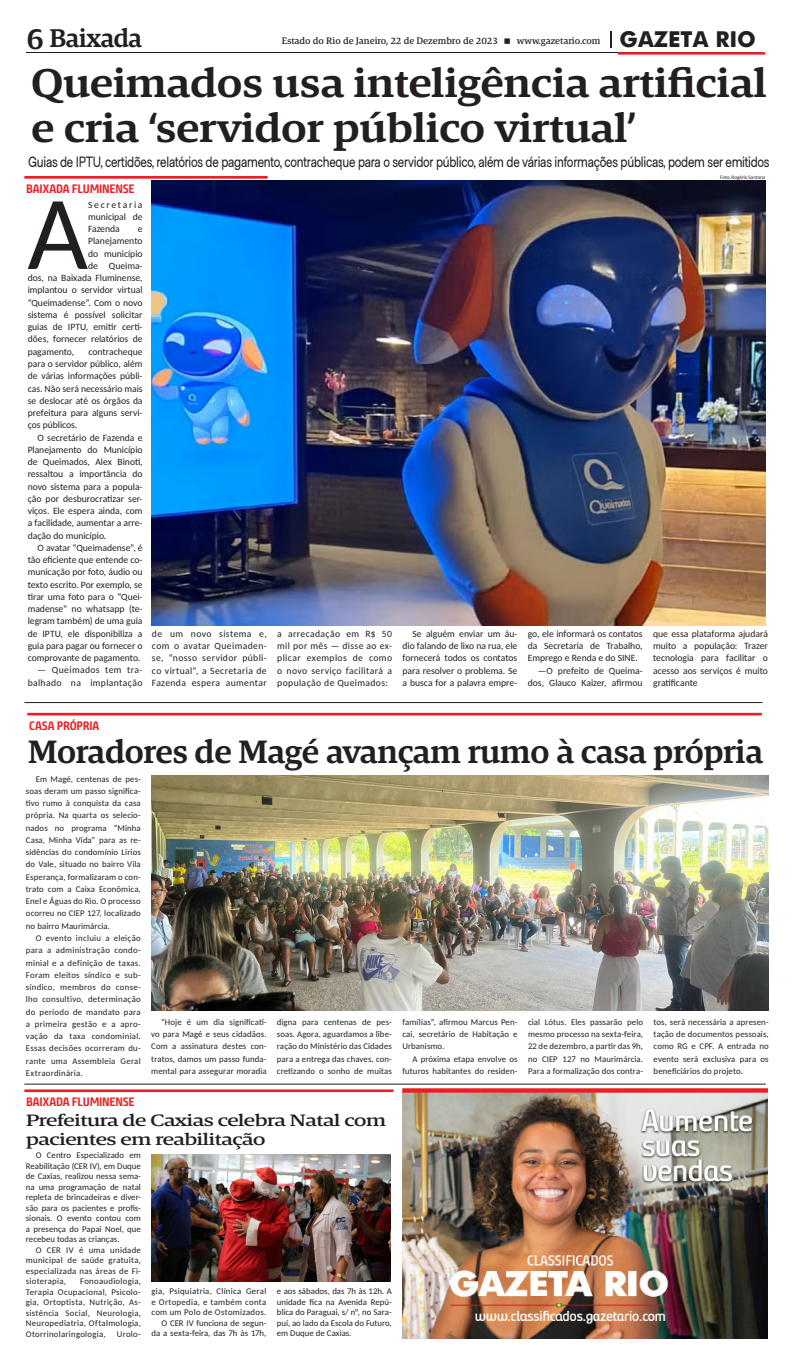
<style>
.page{position:relative;width:794px;height:1365px;background:#fff}
.page>*{position:absolute;margin:0;border:0;box-sizing:border-box;transform-origin:0 0}
.TEXTO_NORMAL{font:105.09px "Carlito";color:#231f20}
.Tit_-_Manchete_6_col{font:600 41.12px/44.6px "Askan";letter-spacing:-.02em;color:#231f20;scale:1.12 1}
.Tit_-_Manchete_6_col-2{font:600 33.07px "Askan";letter-spacing:-.025em;color:#231f20;scale:1.04 1}
.Tit_-_2_col_-_2_linh{font:600 26.25px "Askan";letter-spacing:-.035em;color:#231f20}
.t1{font:700 21.88px "Futura";color:#231f20}
.Tit_-_4_col_-_2_linh{font:500 16.89px/19.2px "Askan";letter-spacing:-.045em;color:#231f20;scale:1.36 1}
.SUB_TIT_-_6_col_-_2{font:500 14.88px "Metro Sans";letter-spacing:-.02em;color:#231f20;scale:.81 1}
.TEXTO_NORMAL-2{font:700 12.25px "Bunday Clean";letter-spacing:-.015em;color:#ee1d23}
.TEXTO_NORMAL-3{font:9.62px/12.2px "Carlito";color:#231f20;text-align:justify}
.t2{font:500 9.62px "Askan";color:#231f20}
.TEXTO_NORMAL-4{font:9.62px/12.2px "Carlito";letter-spacing:.035em;color:#231f20;text-align:right}
.TEXTO_NORMAL-5{font:8.75px/12.2px "Carlito";letter-spacing:.015em;color:#231f20;text-align:justify}
.Credito{font:5.25px "Carlito";letter-spacing:-.015em;color:#231f20}
.s1{font-size:30.54px}
</style>
<div class="page">
<hr style="left:26px;top:53px;width:735px;height:1px;background:#212020">
<hr style="left:618px;top:52px;width:147px;height:3px;background:#ee1d23">
<svg style="left:610px;top:31px;width:1px;height:16px"></svg>
<img style="left:152px;top:180px;width:613px;height:445px">
<hr style="left:24px;top:1089px;width:369px;height:2px;background:#ee1d23">
<hr style="left:24px;top:176px;width:244px;height:3px;background:#ee1d23">
<hr style="left:24px;top:702px;width:738px;height:1px;background:#231f20">
<hr style="left:27px;top:712px;width:735px;height:3px;background:#ee1d23">
<img style="left:402px;top:1092px;width:366px;height:246px">
<svg style="left:402px;top:1088px;width:366px;height:4px"></svg>
<hr style="left:24px;top:1083px;width:741px;height:1px;background:#231f20">
<img style="left:151px;top:775px;width:617px;height:235px">
<img style="left:151px;top:1154px;width:240px;height:127px">
<p class="Tit_-_2_col_-_2_linh" style="left:26px;top:22px;width:117px"><span class="s1">6</span> Baixada</p>
<p class="t2" style="left:282px;top:34px;width:218px">Estado do Rio de Janeiro, 22 de Dezembro de 2023</p>
<p class="t2" style="left:517px;top:34px;width:85px">www.gazetario.com</p>
<h3 class="t1" style="left:619px;top:23px;width:138px">GAZETA RIO</h3>
<p class="Tit_-_Manchete_6_col" style="left:31px;top:61px;width:659px">Queimados usa inteligência artificial e cria ‘servidor público virtual’</p>
<p class="SUB_TIT_-_6_col_-_2" style="left:28px;top:153px;width:917px">Guias de IPTU, certidões, relatórios de pagamento, contracheque para o servidor público, além de várias informações públicas, podem ser emitidos</p>
<p class="TEXTO_NORMAL-2" style="left:26px;top:180px;width:110px">BAIXADA FLUMINENSE</p>
<p class="TEXTO_NORMAL" style="left:27px;top:162px;width:62px">A</p>
<p class="TEXTO_NORMAL-3" style="left:88px;top:198px;width:56px">Secretaria municipal de Fazenda</p>
<p class="TEXTO_NORMAL-3" style="left:138px;top:222px;width:6px">e</p>
<p class="TEXTO_NORMAL-3" style="left:88px;top:235px;width:56px">Planejamento</p>
<p class="TEXTO_NORMAL-3" style="left:88px;top:247px;width:56px">do município</p>
<p class="TEXTO_NORMAL-3" style="left:88px;top:259px;width:56px">de Queima-</p>
<p class="TEXTO_NORMAL-3" style="left:28px;top:271px;width:116px">dos, na Baixada Fluminense,</p>
<p class="TEXTO_NORMAL-3" style="left:28px;top:284px;width:116px">implantou o servidor virtual</p>
<p class="TEXTO_NORMAL-3" style="left:28px;top:296px;width:116px">“Queimadense”. Com o novo</p>
<p class="TEXTO_NORMAL-3" style="left:28px;top:308px;width:116px">sistema é possível solicitar</p>
<p class="TEXTO_NORMAL-3" style="left:28px;top:320px;width:116px">guias de IPTU, emitir certi-</p>
<p class="TEXTO_NORMAL-3" style="left:28px;top:333px;width:116px">dões, fornecer relatórios de</p>
<p class="TEXTO_NORMAL-3" style="left:28px;top:345px;width:48px">pagamento,</p>
<p class="TEXTO_NORMAL-3" style="left:28px;top:345px;width:116px;text-indent:61px">contracheque para o servidor público, além de várias informações públi&shy;cas. Não será necessário mais se deslocar até os órgãos da prefeitura para alguns servi&shy;ços públicos.</p>
<p class="TEXTO_NORMAL-3" style="left:28px;top:431px;width:116px;text-indent:10px">O secretário de Fazenda e Planejamento do Município de Queimados, Alex Binoti, ressaltou a importância do novo sistema para a popula&shy;ção por desburocratizar ser&shy;viços. Ele espera ainda, com a facilidade, aumentar a arre&shy;dação do município.</p>
<p class="TEXTO_NORMAL-3" style="left:28px;top:541px;width:116px;text-indent:10px">O avatar “Queimadense”, é tão eficiente que entende co&shy;municação por foto, áudio ou texto escrito. Por exemplo, se tirar uma foto para o “Quei&shy;madense” no whatsapp (te&shy;legram também) de uma guia de IPTU, ele disponibiliza a guia para pagar ou fornecer o comprovante de pagamento.</p>
<p class="TEXTO_NORMAL-4" style="left:28px;top:663px;width:116px">— Queimados tem tra&shy;balhado na implantação</p>
<p class="TEXTO_NORMAL-3" style="left:152px;top:627px;width:116px">de um novo sistema e, com o avatar Queimaden&shy;se, “nosso servidor públi&shy;co virtual”, a Secretaria de Fazenda espera aumentar</p>
<p class="TEXTO_NORMAL-3" style="left:277px;top:627px;width:116px">a arrecadação em R$ 50 mil por mês — disse ao ex&shy;plicar exemplos de como o novo serviço facilitará a população de Queimados:</p>
<p class="TEXTO_NORMAL-3" style="left:402px;top:627px;width:116px;text-indent:10px">Se alguém enviar um áu&shy;dio falando de lixo na rua, ele fornecerá todos os contatos para resolver o problema. Se a busca for a palavra empre-</p>
<p class="TEXTO_NORMAL-3" style="left:528px;top:627px;width:116px">go, ele informará os contatos da Secretaria de Trabalho, Emprego e Renda e do SINE.</p>
<p class="TEXTO_NORMAL-3" style="left:528px;top:663px;width:116px;text-align:right">—O prefeito de Queima&shy;dos, Glauco Kaizer, afirmou</p>
<p class="Credito" style="left:720px;top:173px;width:47px">Foto: Rogério Santana</p>
<p class="TEXTO_NORMAL-3" style="left:653px;top:627px;width:116px">que essa plataforma ajudará muito a população: Trazer tecnologia para facilitar o acesso aos serviços é muito gratificante</p>
<p class="TEXTO_NORMAL-2" style="left:29px;top:717px;width:72px">CASA PRÓPRIA</p>
<p class="Tit_-_Manchete_6_col-2" style="left:28px;top:730px;width:709px">Moradores de Magé avançam rumo à casa própria</p>
<p class="TEXTO_NORMAL-5" style="left:26px;top:772px;width:116px;text-indent:10px">Em Magé, centenas de pes&shy;soas deram um passo significa&shy;tivo rumo à conquista da casa própria. Na quarta os selecio&shy;nados no programa “Minha Casa, Minha Vida” para as re&shy;sidências do condomínio Lírios do Vale, situado no bairro Vila Esperança, formalizaram o con&shy;trato com a Caixa Econômica, Enel e Águas do Rio. O processo ocorreu no CIEP 127, localizado no bairro Maurimárcia.</p>
<p class="TEXTO_NORMAL-5" style="left:26px;top:931px;width:116px;text-indent:10px">O evento incluiu a eleição para a administração condo&shy;minial e a definição de taxas.<br>Foram eleitos síndico e sub&shy;síndico, membros do conse&shy;lho consultivo, determinação do período de mandato para a primeira gestão e a apro&shy;vação da taxa condominial.<br>Essas decisões ocorreram du&shy;rante uma Assembleia Geral Extraordinária.</p>
<p class="TEXTO_NORMAL-2" style="left:26px;top:1093px;width:110px">BAIXADA FLUMINENSE</p>
<p class="TEXTO_NORMAL-5" style="left:151px;top:1015px;width:117px;text-indent:10px">“Hoje é um dia significati&shy;vo para Magé e seus cidadãos.<br>Com a assinatura destes con&shy;tratos, damos um passo funda&shy;mental para assegurar moradia</p>
<p class="TEXTO_NORMAL-5" style="left:277px;top:1015px;width:117px">digna para centenas de pes&shy;soas. Agora, aguardamos a libe&shy;ração do Ministério das Cidades para a entrega das chaves, con&shy;cretizando o sonho de muitas</p>
<p class="TEXTO_NORMAL-5" style="left:402px;top:1015px;width:117px">famílias”, afirmou Marcus Pen&shy;cai, secretário de Habitação e Urbanismo.</p>
<p class="TEXTO_NORMAL-5" style="left:402px;top:1051px;width:117px;text-align:right">A próxima etapa envolve os futuros habitantes do residen-</p>
<p class="Tit_-_4_col_-_2_linh" style="left:26px;top:1110px;width:267px">Prefeitura de Caxias celebra Natal com pacientes em reabilitação</p>
<p class="TEXTO_NORMAL-5" style="left:26px;top:1149px;width:116px;line-height:10.5px;text-indent:10px">O Centro Especializado em Reabilitação (CER IV), em Duque de Caxias, realizou nessa sema&shy;na uma programação de natal repleta de brincadeiras e diver&shy;são para os pacientes e profis&shy;sionais. O evento contou com a presença do Papai Noel, que recebeu todas as crianças.</p>
<p class="TEXTO_NORMAL-5" style="left:26px;top:1243px;width:116px;line-height:10.5px;text-indent:10px">O CER IV é uma unidade municipal de saúde gratuita, especializada nas áreas de Fi&shy;sioterapia,</p>
<p class="TEXTO_NORMAL-5" style="left:26px;top:1275px;width:116px;line-height:10.5px;text-indent:54px">Fonoaudiologia, Terapia Ocupacional, Psicolo&shy;gia, Ortoptista, Nutrição, As&shy;sistência Social, Neurologia, Neuropediatria, Oftalmologia, Otorrinolaringologia,</p>
<p class="TEXTO_NORMAL-5" style="left:117px;top:1326px;width:26px">Urolo-</p>
<p class="TEXTO_NORMAL-5" style="left:151px;top:1285px;width:116px;line-height:10.5px">gia, Psiquiatria, Clínica Geral e Ortopedia, e também conta com um Polo de Ostomizados.</p>
<p class="TEXTO_NORMAL-5" style="left:151px;top:1317px;width:116px;line-height:10.5px;text-align:right">O CER IV funciona de segun&shy;da a sexta-feira, das 7h às 17h,</p>
<p class="TEXTO_NORMAL-5" style="left:277px;top:1285px;width:116px;line-height:10.5px">e aos sábados, das 7h às 12h. A unidade fica na Avenida Repú&shy;blica do Paraguai, s/ nº, no Sara&shy;puí, ao lado da Escola do Futuro, em Duque de Caxias.</p>
<p class="TEXTO_NORMAL-5" style="left:528px;top:1015px;width:117px">cial Lótus. Eles passarão pelo mesmo processo na sexta-feira, 22 de dezembro, a partir das 9h, no CIEP 127 no Maurimárcia.<br>Para a formalização dos contra-</p>
<p class="TEXTO_NORMAL-5" style="left:653px;top:1015px;width:117px">tos, será necessária a apresen&shy;tação de documentos pessoais, como RG e CPF. A entrada no evento será exclusiva para os beneficiários do projeto.</p>
</div>
